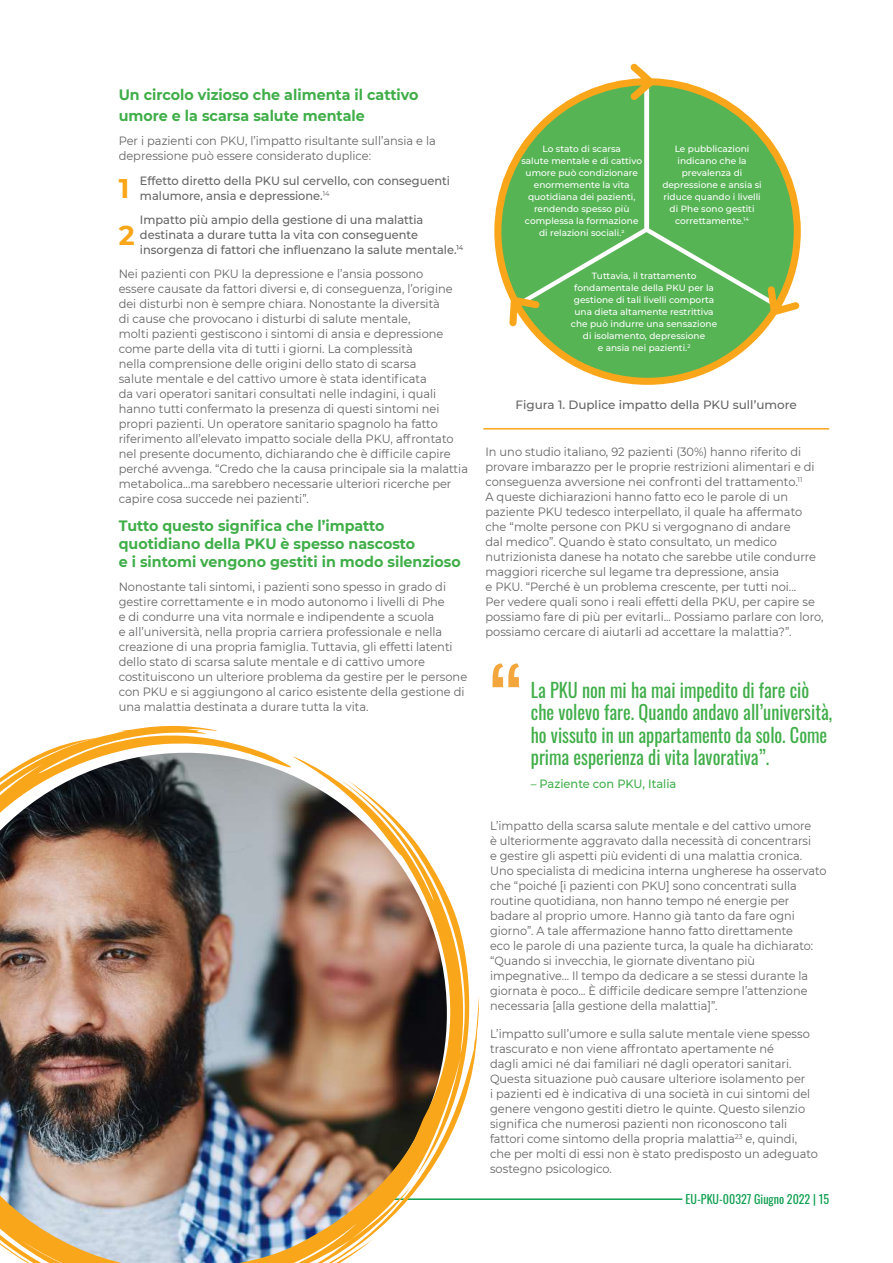
<style>
.page{position:relative;width:893px;height:1263px;background:#fff}
.page>*{position:absolute;margin:0;border:0;box-sizing:border-box;transform-origin:0 0}
.t1{font:90px "Oswald";color:#f2a63b}
.t2{font:700 27px/47.4px "Montserrat";color:#faa61a}
.t3{font:19.5px/22.5px "Oswald";color:#40ae49;scale:.94 1}
.t4{font:700 15px/18px "Montserrat";color:#40ae49;scale:.95 1}
.t5{font:12px/15px "Montserrat";color:#646464;scale:.95 1}
.t6{font:12px/15px "Montserrat";color:#646464;scale:.94 1}
.t7{font:500 12px/15px "Montserrat";color:#646464;scale:.95 1}
.t8{font:500 12px "Montserrat";color:#646464}
.t9{font:12px "Oswald";color:#0f9f50}
.t10{font:500 12px "Montserrat";color:#40ae49;scale:.95 1}
.t11{font:500 9px/12px "Montserrat";color:#fff;text-align:center}
</style>
<div class="page">
<svg style="left:494px;top:63px;width:307px;height:322px;fill:#56b455"></svg>
<hr style="left:0;top:1198px;width:682px;height:2px;background:#0f9f50">
<img style="left:96px;top:726px;width:383px;height:537px">
<img style="left:0;top:738px;width:97px;height:525px">
<img style="left:179px;top:1239px;width:194px;height:24px">
<hr style="left:483px;top:428px;width:346px;height:2px;background:#faa61a">
<p class="t4" style="left:119px;top:83px;width:317px;line-height:21px">Un circolo vizioso che alimenta il cattivo umore e la scarsa salute mentale</p>
<p class="t5" style="left:119px;top:133px;width:335px">Per i pazienti con PKU, l’impatto risultante sull’ansia e la depressione può essere considerato duplice:</p>
<p class="t7" style="left:140px;top:172px;width:328px">Effetto diretto della PKU sul cervello, con conseguenti malumore, ansia e depressione.<sup>14</sup></p>
<p class="t7" style="left:140px;top:212px;width:342px">Impatto più ampio della gestione di una malattia destinata a durare tutta la vita con conseguente insorgenza di fattori che influenzano la salute mentale.<sup>14</sup></p>
<p class="t5" style="left:119px;top:266px;width:369px">Nei pazienti con PKU la depressione e l’ansia possono<br>essere causate da fattori diversi e, di conseguenza, l’origine dei disturbi non è sempre chiara. Nonostante la diversità<br>di cause che provocano i disturbi di salute mentale,<br>molti pazienti gestiscono i sintomi di ansia e depressione come parte della vita di tutti i giorni. La complessità<br>nella comprensione delle origini dello stato di scarsa<br>salute mentale e del cattivo umore è stata identificata<br>da vari operatori sanitari consultati nelle indagini, i quali hanno tutti confermato la presenza di questi sintomi nei propri pazienti. Un operatore sanitario spagnolo ha fatto riferimento all’elevato impatto sociale della PKU, affrontato nel presente documento, dichiarando che è difficile capire perché avvenga. “Credo che la causa principale sia la malattia metabolica...ma sarebbero necessarie ulteriori ricerche per capire cosa succede nei pazienti”.</p>
<p class="t4" style="left:119px;top:516px;width:362px">Tutto questo significa che l’impatto quotidiano della PKU è spesso nascosto<br>e i sintomi vengono gestiti in modo silenzioso</p>
<p class="t5" style="left:119px;top:579px;width:368px">Nonostante tali sintomi, i pazienti sono spesso in grado di gestire correttamente e in modo autonomo i livelli di Phe<br>e di condurre una vita normale e indipendente a scuola<br>e all’università, nella propria carriera professionale e nella creazione di una propria famiglia. Tuttavia, gli effetti latenti dello stato di scarsa salute mentale e di cattivo umore costituiscono un ulteriore problema da gestire per le persone con PKU e si aggiungono al carico esistente della gestione di una malattia destinata a durare tutta la vita.</p>
<h2 class="t2" style="left:119px;top:163px;width:17px">1<br>2</h2>
<p class="t11" style="left:521px;top:142px;width:122px">Lo stato di scarsa<br>salute mentale e di cattivo umore può condizionare enormemente la vita quotidiana dei pazienti, rendendo spesso più complessa la formazione di relazioni sociali.<sup>2</sup></p>
<p class="t11" style="left:571px;top:270px;width:148px">Tuttavia, il trattamento fondamentale della PKU per la gestione di tali livelli comporta una dieta altamente restrittiva che può indurre una sensazione di isolamento, depressione<br>e ansia nei pazienti.<sup>2</sup></p>
<p class="t11" style="left:662px;top:142px;width:101px">Le pubblicazioni indicano che la prevalenza di depressione e ansia si riduce quando i livelli di Phe sono gestiti correttamente.<sup>14</sup></p>
<p class="t8" style="left:516px;top:396px;width:283px">Figura 1. Duplice impatto della PKU sull’umore</p>
<p class="t5" style="left:485px;top:444px;width:357px">In uno studio italiano, 92 pazienti (30%) hanno riferito di provare imbarazzo per le proprie restrizioni alimentari e di conseguenza avversione nei confronti del trattamento.<sup>11<br></sup>A queste dichiarazioni hanno fatto eco le parole di un paziente PKU tedesco interpellato, il quale ha affermato che “molte persone con PKU si vergognano di andare<br>dal medico”. Quando è stato consultato, un medico nutrizionista danese ha notato che sarebbe utile condurre maggiori ricerche sul legame tra depressione, ansia<br>e PKU. “Perché è un problema crescente, per tutti noi...<br>Per vedere quali sono i reali effetti della PKU, per capire se possiamo fare di più per evitarli... Possiamo parlare con loro, possiamo cercare di aiutarli ad accettare la malattia?”.</p>
<h1 class="t1" style="left:490px;top:622px;width:36px">“</h1>
<h3 class="t3" style="left:531px;top:677px;width:322px">La PKU non mi ha mai impedito di fare ciò che volevo fare. Quando andavo all’università, ho vissuto in un appartamento da solo. Come prima esperienza di vita lavorativa”.</h3>
<p class="t10" style="left:531px;top:775px;width:155px">– Paziente con PKU, Italia</p>
<p class="t6" style="left:490px;top:818px;width:359px">L’impatto della scarsa salute mentale e del cattivo umore<br>è ulteriormente aggravato dalla necessità di concentrarsi<br>e gestire gli aspetti più evidenti di una malattia cronica.<br>Uno specialista di medicina interna ungherese ha osservato che “poiché [i pazienti con PKU] sono concentrati sulla routine quotidiana, non hanno tempo né energie per badare al proprio umore. Hanno già tanto da fare ogni giorno”. A tale affermazione hanno fatto direttamente<br>eco le parole di una paziente turca, la quale ha dichiarato: “Quando si invecchia, le giornate diventano più impegnative... Il tempo da dedicare a se stessi durante la giornata è poco... È difficile dedicare sempre l’attenzione necessaria [alla gestione della malattia]”.</p>
<p class="t5" style="left:490px;top:1026px;width:347px">L’impatto sull’umore e sulla salute mentale viene spesso trascurato e non viene affrontato apertamente né<br>dagli amici né dai familiari né dagli operatori sanitari.<br>Questa situazione può causare ulteriore isolamento per<br>i pazienti ed è indicativa di una società in cui sintomi del genere vengono gestiti dietro le quinte. Questo silenzio significa che numerosi pazienti non riconoscono tali fattori come sintomo della propria malattia<sup>23</sup> e, quindi, che per molti di essi non è stato predisposto un adeguato sostegno psicologico.</p>
<p class="t9" style="left:686px;top:1188px;width:145px">EU-PKU-00327 Giugno 2022 | 15</p>
</div>
